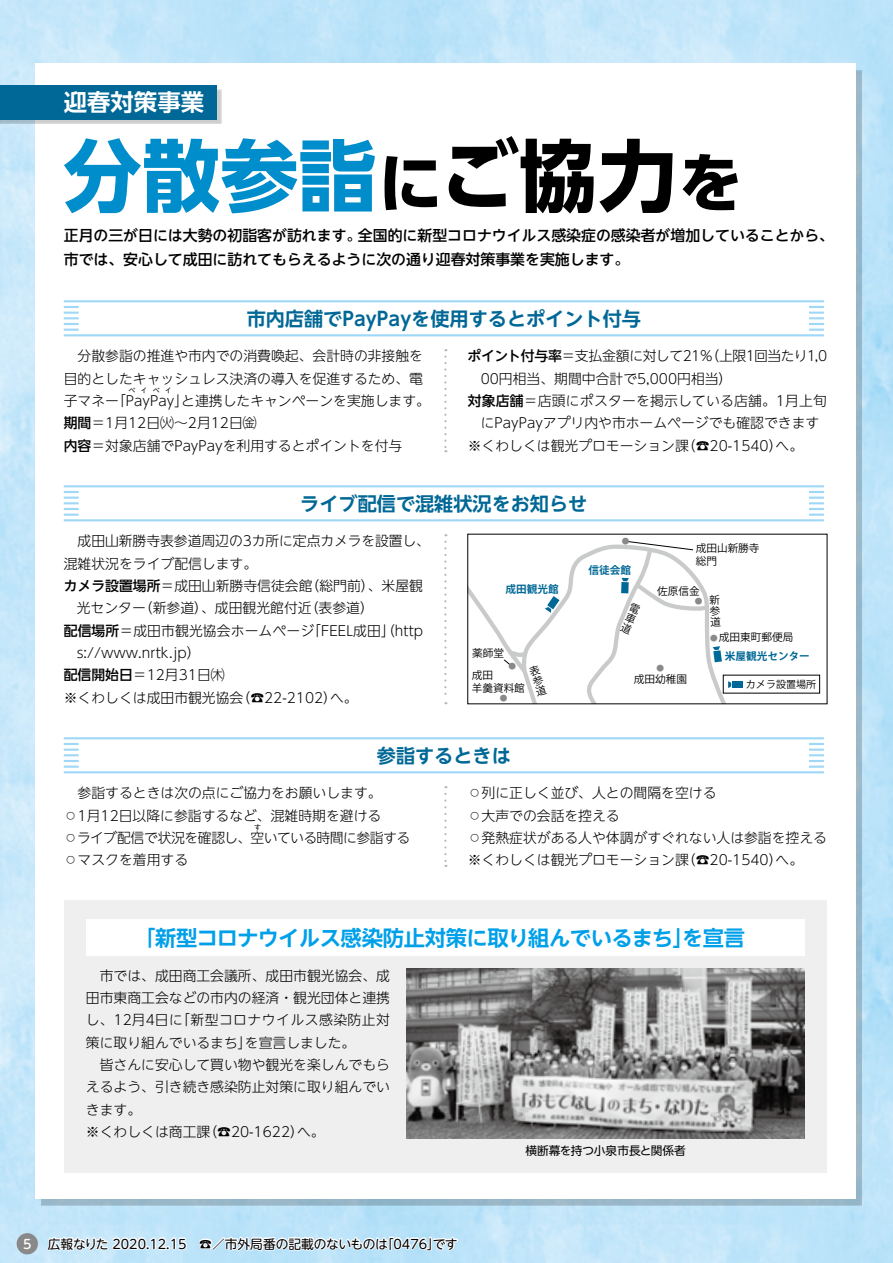
<style>
.page{position:relative;width:893px;height:1263px;background:#fff}
.page>*{position:absolute;margin:0;border:0;box-sizing:border-box;transform-origin:0 0}
.t1{font:700 78.3px "UD Shin Go Pro";color:#008dcb}
.t2{font:700 23.4px "UD Shin Go NT Pro De";color:#fff}
.t3{font:700 21.3px "UD Shin Go NT Pro De";letter-spacing:-.025em;color:#00a0e9}
.t4{font:700 19.2px "UD Shin Go NT Pro De";color:#006896}
.t5{font:500 14.85px/24.5px "UD Shin Go NT Pro";color:#000}
.t6{font:300 13.8px/22.4px "UD Shin Go NT Pro";color:#000}
.t7{font:300 13.8px "UD Shin Go NT Pro";letter-spacing:-.025em;color:#000}
.t8{font:300 13.8px "UD Shin Go NT Pro";letter-spacing:-.035em;color:#000}
.t9{font:12.75px "UD Shin M Go Pr 6";color:#000}
.t10{font:500 12.75px "UD Shin M Go Pr 6";color:#fff}
.t11{font:11.7px "UD Shin Go NT Pro";color:#000}
.t12{font:10.65px/12.8px "Koz Go Pro";color:#000}
.t13{font:700 10.65px "Koz Go Pro";color:#006896}
.t14{font:10.05px "Koz Go Pro";color:#000}
.t15{font:7.65px "Koz Go Pro";color:#898989}
.t16{font:300 6.9px "UD Shin Go NT Pro";color:#000}
.s1{font-size:64.35px;color:#000}
.s2{color:#000}
.s3{font-weight:500}
</style>
<div class="page">
<div style="left:64px;top:900px;width:763px;height:272px;background:#efefef"></div>
<div style="left:0;top:89px;width:221px;height:35px;background:#000;opacity:.2"></div>
<div style="left:0;top:85px;width:217px;height:34px;background:#006896"></div>
<img style="left:407px;top:968px;width:398px;height:170px">
<div style="left:86px;top:919px;width:719px;height:37px;background:#fff"></div>
<svg style="left:444px;top:349px;width:2px;height:103px"></svg>
<hr style="left:64px;top:334px;width:760px;height:2px;background:#9fd8f7">
<hr style="left:64px;top:300px;width:760px;height:2px;background:#9fd8f7">
<svg style="left:64px;top:306px;width:15px;height:25px"></svg>
<svg style="left:809px;top:306px;width:15px;height:25px"></svg>
<svg style="left:444px;top:794px;width:2px;height:73px"></svg>
<hr style="left:64px;top:771px;width:760px;height:2px;background:#9fd8f7">
<hr style="left:64px;top:737px;width:760px;height:2px;background:#9fd8f7">
<svg style="left:64px;top:743px;width:15px;height:2px"></svg>
<hr style="left:64px;top:748px;width:15px;height:3px;background:#9fd8f7">
<svg style="left:64px;top:754px;width:15px;height:14px"></svg>
<svg style="left:809px;top:743px;width:15px;height:2px"></svg>
<hr style="left:809px;top:748px;width:15px;height:3px;background:#9fd8f7">
<svg style="left:809px;top:754px;width:15px;height:14px"></svg>
<hr style="left:64px;top:519px;width:760px;height:2px;background:#9fd8f7">
<hr style="left:64px;top:485px;width:760px;height:2px;background:#9fd8f7">
<svg style="left:64px;top:491px;width:15px;height:25px"></svg>
<svg style="left:809px;top:491px;width:15px;height:25px"></svg>
<svg style="left:444px;top:542px;width:2px;height:162px"></svg>
<div style="left:732px;top:681px;width:11px;height:7px;background:#006896"></div>
<svg style="left:46px;top:1199px;width:142px;height:53px;background:#c5e3f4"></svg>
<svg style="left:197px;top:1222px;width:262px;height:41px"></svg>
<div style="left:17px;top:1233px;width:21px;height:21px;background:#898989;border-radius:50%"></div>
<svg style="left:468px;top:540px;width:273px;height:164px"></svg>
<h2 class="t2" style="left:64px;top:83px;width:142px">迎春対策事業</h2>
<h1 class="t1" style="left:63px;top:112px;width:681px">分散参詣<span class="s1">に</span><span class="s2">ご協力</span><span class="s1">を</span></h1>
<p class="t5" style="left:64px;top:223px;width:567px">正月の三が日には大勢の初詣客が訪れます。<br>市では、安心して成田に訪れてもらえるように次の通り迎春対策事業を実施します。</p>
<p class="t5" style="left:358px;top:223px;width:478px">全国的に新型コロナウイルス感染症の感染者が増加していることから、</p>
<h3 class="t4" style="left:247px;top:303px;width:396px">市内店舗でPayPayを使用するとポイント付与</h3>
<p class="t6" style="left:64px;top:344px;width:361px">　分散参詣の推進や市内での消費喚起、会計時の非接触を</p>
<p class="t6" style="left:64px;top:367px;width:361px">目的としたキャッシュレス決済の導入を促進するため、電</p>
<p class="t6" style="left:112px;top:389px;width:78px">「PayPay」</p>
<p class="t16" style="left:129px;top:385px;width:45px">ペイペイ</p>
<p class="t6" style="left:64px;top:389px;width:368px;text-indent:117px">と連携したキャンペーンを実施します。<span class="s3">期間</span>＝1月12日㈫〜2月12日㈮<br><span class="s3">内容</span>＝対象店舗でPayPayを利用するとポイントを付与</p>
<p class="t6" style="left:64px;top:389px;width:57px">子マネー</p>
<p class="t7" style="left:468px;top:345px;width:247px"><span class="s3">ポイント付与率</span>＝支払金額に対して21％</p>
<p class="t6" style="left:481px;top:367px;width:253px">00円相当、期間中合計で5,000円相当(</p>
<p class="t6" style="left:468px;top:389px;width:361px"><span class="s3">対象店舗</span>＝店頭にポスターを掲示している店舗。1月上旬</p>
<p class="t6" style="left:481px;top:411px;width:340px">にPayPayアプリ内や市ホームページでも確認できます</p>
<p class="t6" style="left:682px;top:434px;width:123px">（☎20-1540 へ）。</p>
<p class="t8" style="left:705px;top:345px;width:123px">（上限1回当たり1,0</p>
<p class="t6" style="left:468px;top:434px;width:223px">※くわしくは観光プロモーション課</p>
<h3 class="t4" style="left:300px;top:488px;width:289px">ライブ配信で混雑状況をお知らせ</h3>
<p class="t6" style="left:64px;top:529px;width:368px">　成田山新勝寺表参道周辺の3カ所に定点カメラを設置し、</p>
<p class="t6" style="left:64px;top:552px;width:195px">混雑状況をライブ配信します。</p>
<p class="t6" style="left:306px;top:574px;width:119px">（総門前）、米屋観</p>
<p class="t6" style="left:305px;top:574px;width:71px;text-indent:-241px"><span class="s3">カメラ設置場所</span>＝成田山新勝寺信徒会館<br>（表参道(</p>
<p class="t6" style="left:139px;top:596px;width:174px">（新参道）、成田観光館付近</p>
<p class="t6" style="left:77px;top:596px;width:71px">光センター</p>
<p class="t13" style="left:506px;top:582px;width:55px">成田観光館</p>
<p class="t15" style="left:622px;top:536px;width:9px">●</p>
<p class="t13" style="left:589px;top:563px;width:44px">信徒会館</p>
<p class="t12" style="left:696px;top:542px;width:65px">成田山新勝寺総門</p>
<p class="t12" style="left:657px;top:585px;width:44px">佐原信金</p>
<p class="t15" style="left:695px;top:596px;width:9px">●</p>
<p class="t6" style="left:64px;top:619px;width:252px"><span class="s3">配信場所</span>＝成田市観光協会ホームページ</p>
<p class="t6" style="left:77px;top:641px;width:125px">s://www.nrtk.jp(</p>
<p class="t6" style="left:64px;top:663px;width:162px"><span class="s3">配信開始日</span>＝12月31日㈭</p>
<p class="t6" style="left:237px;top:686px;width:123px">（☎22-2102 へ）。</p>
<p class="t6" style="left:307px;top:619px;width:117px">「FEEL成田」（http</p>
<p class="t6" style="left:64px;top:686px;width:181px">※くわしくは成田市観光協会</p>
<p class="t12" style="left:472px;top:647px;width:33px">薬師堂</p>
<p class="t15" style="left:508px;top:662px;width:9px">●</p>
<p class="t12" style="left:472px;top:669px;width:55px">成田<br>羊羹資料館</p>
<p class="t15" style="left:500px;top:693px;width:9px">●</p>
<h3 class="t4" style="left:377px;top:740px;width:135px">参詣するときは</h3>
<p class="t15" style="left:656px;top:664px;width:9px">●</p>
<p class="t12" style="left:634px;top:673px;width:55px">成田幼稚園</p>
<p class="t12" style="left:719px;top:630px;width:76px">成田東町郵便局</p>
<p class="t14" style="left:746px;top:677px;width:72px">カメラ設置場所</p>
<p class="t15" style="left:710px;top:633px;width:9px">●</p>
<p class="t13" style="left:725px;top:649px;width:87px">米屋観光センター</p>
<p class="t6" style="left:64px;top:781px;width:348px">　参詣するときは次の点にご協力をお願いします。<br>◦1月12日以降に参詣するなど、混雑時期を避ける<br>◦ライブ配信で状況を確認し、空いている時間に参詣する</p>
<p class="t16" style="left:254px;top:822px;width:8px">す</p>
<p class="t6" style="left:64px;top:848px;width:126px">◦マスクを着用する</p>
<p class="t6" style="left:468px;top:781px;width:250px">◦列に正しく並び、人との間隔を空ける</p>
<p class="t6" style="left:468px;top:804px;width:154px">◦大声での会話を控える</p>
<p class="t6" style="left:468px;top:826px;width:361px">◦発熱症状がある人や体調がすぐれない人は参詣を控える</p>
<p class="t6" style="left:682px;top:848px;width:123px">（☎20-1540 へ）。</p>
<p class="t6" style="left:468px;top:848px;width:223px">※くわしくは観光プロモーション課</p>
<h3 class="t3" style="left:134px;top:920px;width:613px">「新型コロナウイルス感染防止対策に取り組んでいるまちを宣言</h3>
<h3 class="t3" style="left:673px;top:920px;width:23px">」</h3>
<p class="t6" style="left:86px;top:964px;width:306px;text-align:right">　市では、成田商工会議所、成田市観光協会、成田市東商工会などの市内の経済・観光団体と連携「新型コロナウイルス感染防止対</p>
<p class="t6" style="left:86px;top:1008px;width:99px">し、12月4日に</p>
<p class="t6" style="left:86px;top:1031px;width:167px">策に取り組んでいるまち」</p>
<p class="t6" style="left:86px;top:1053px;width:306px">　皆さんに安心して買い物や観光を楽しんでもら</p>
<p class="t6" style="left:86px;top:1075px;width:306px">えるよう、引き続き感染防止対策に取り組んでい</p>
<p class="t6" style="left:86px;top:1098px;width:57px">きます。</p>
<p class="t6" style="left:203px;top:1120px;width:123px">（☎20-1622 へ）。</p>
<p class="t6" style="left:245px;top:1031px;width:112px">を宣言しました。</p>
<p class="t6" style="left:86px;top:1120px;width:126px">※くわしくは商工課</p>
<p class="t11" style="left:525px;top:1141px;width:162px">横断幕を持つ小泉市長と関係者</p>
<p class="t10" style="left:23px;top:1233px;width:10px">5</p>
<p class="t9" style="left:381px;top:1233px;width:78px">「0476 です</p>
<p class="t9" style="left:48px;top:1233px;width:341px">広報なりた 2020.12.15　☎／市外局番の記載のないものは</p>
<p class="t9" style="left:427px;top:1233px;width:14px">」</p>
</div>
